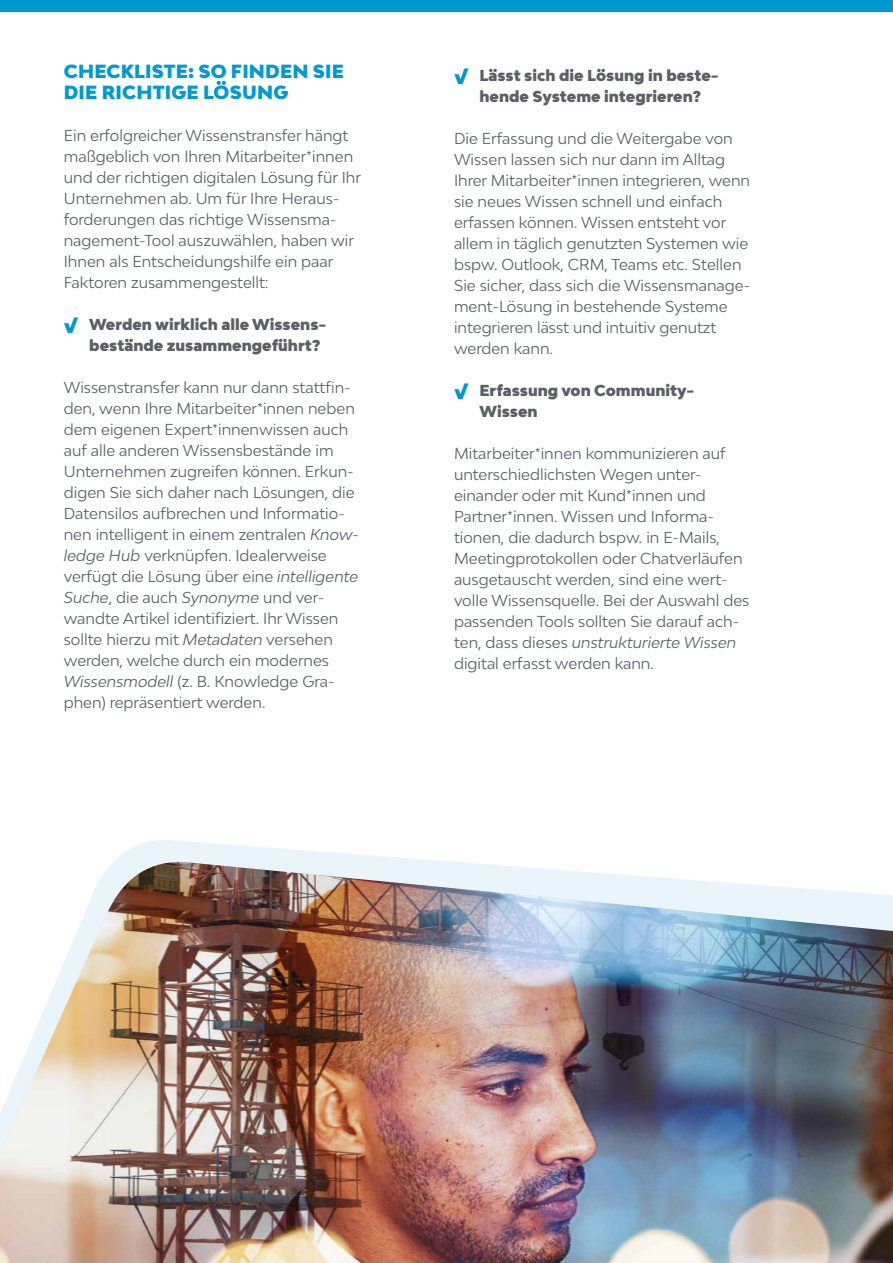
<style>
.page{position:relative;width:893px;height:1263px;background:#fff}
.page>*{position:absolute;margin:0;border:0;box-sizing:border-box;transform-origin:0 0}
.t1{font:900 18px/21px "Bw Modelica";letter-spacing:.01em;color:#0098d1}
.t2{font:15px/21px "Bw Modelica";color:#5b6065}
.t3{font:900 15px/21px "Bw Modelica";color:#5b6065}
.s1{font-family:"Antenna";font-size:21px;color:#0098d1}
.s2{font-style:italic}
</style>
<div class="page">
<svg style="left:115px;top:840px;width:323px;height:21px;fill:#e9f5fa"></svg>
<img style="left:0;top:862px;width:893px;height:401px">
<div style="left:0;top:0;width:893px;height:11px;background:#0098d1"></div>
<p class="t1" style="left:64px;top:60px;width:282px">CHECKLISTE: SO FINDEN SIE<br>DIE RICHTIGE LÖSUNG</p>
<p class="t2" style="left:64px;top:124px;width:299px">Ein erfolgreicher Wissenstransfer hängt maßgeblich von Ihren Mitarbeiter*innen und der richtigen digitalen Lösung für Ihr Unternehmen ab. Um für Ihre Heraus&shy;forderungen das richtige Wissensma&shy;nagement-Tool auszuwählen, haben wir Ihnen als Entscheidungshilfe ein paar Faktoren zusammengestellt:</p>
<p class="t3" style="left:89px;top:313px;width:239px;text-indent:-26px"><span class="s1">√</span> Werden wirklich alle Wissens&shy;bestände zusammengeführt?</p>
<p class="t2" style="left:64px;top:376px;width:297px">Wissenstransfer kann nur dann stattfin&shy;den, wenn Ihre Mitarbeiter*innen neben dem eigenen Expert*innenwissen auch auf alle anderen Wissensbestände im Unternehmen zugreifen können. Erkun&shy;digen Sie sich daher nach Lösungen, die Datensilos aufbrechen und Informatio&shy;nen intelligent in einem zentralen <span class="s2">Know&shy;ledge Hub</span> verknüpfen. Idealerweise verfügt die Lösung über eine <span class="s2">intelligente Suche</span>, die auch <span class="s2">Synonyme</span> und ver&shy;wandte Artikel identifiziert. Ihr Wissen sollte hierzu mit <span class="s2">Metadaten</span> versehen werden, welche durch ein modernes <span class="s2">Wissensmodell</span> (z. B. Knowledge Gra&shy;phen) repräsentiert werden.</p>
<p class="t3" style="left:454px;top:64px;width:266px;text-align:center"><span class="s1">√</span> Lässt sich die Lösung in beste&shy;hende Systeme integrieren?</p>
<p class="t2" style="left:454px;top:127px;width:298px">Die Erfassung und die Weitergabe von Wissen lassen sich nur dann im Alltag Ihrer Mitarbeiter*innen integrieren, wenn sie neues Wissen schnell und einfach erfassen können. Wissen entsteht vor allem in täglich genutzten Systemen wie bspw. Outlook, CRM, Teams etc. Stellen Sie sicher, dass sich die Wissensmanage&shy;ment-Lösung in bestehende Systeme integrieren lässt und intuitiv genutzt werden kann.</p>
<p class="t3" style="left:479px;top:379px;width:216px;text-indent:-26px"><span class="s1">√</span> Erfassung von Community-<br>Wissen</p>
<p class="t2" style="left:454px;top:442px;width:297px">Mitarbeiter*innen kommunizieren auf unterschiedlichsten Wegen unter&shy;einander oder mit Kund*innen und Partner*innen. Wissen und Informa&shy;tionen, die dadurch bspw. in E-Mails, Meetingprotokollen oder Chatverläufen ausgetauscht werden, sind eine wert&shy;volle Wissensquelle. Bei der Auswahl des passenden Tools sollten Sie darauf ach&shy;ten, dass dieses <span class="s2">unstrukturierte Wissen </span>digital erfasst werden kann.</p>
</div>
